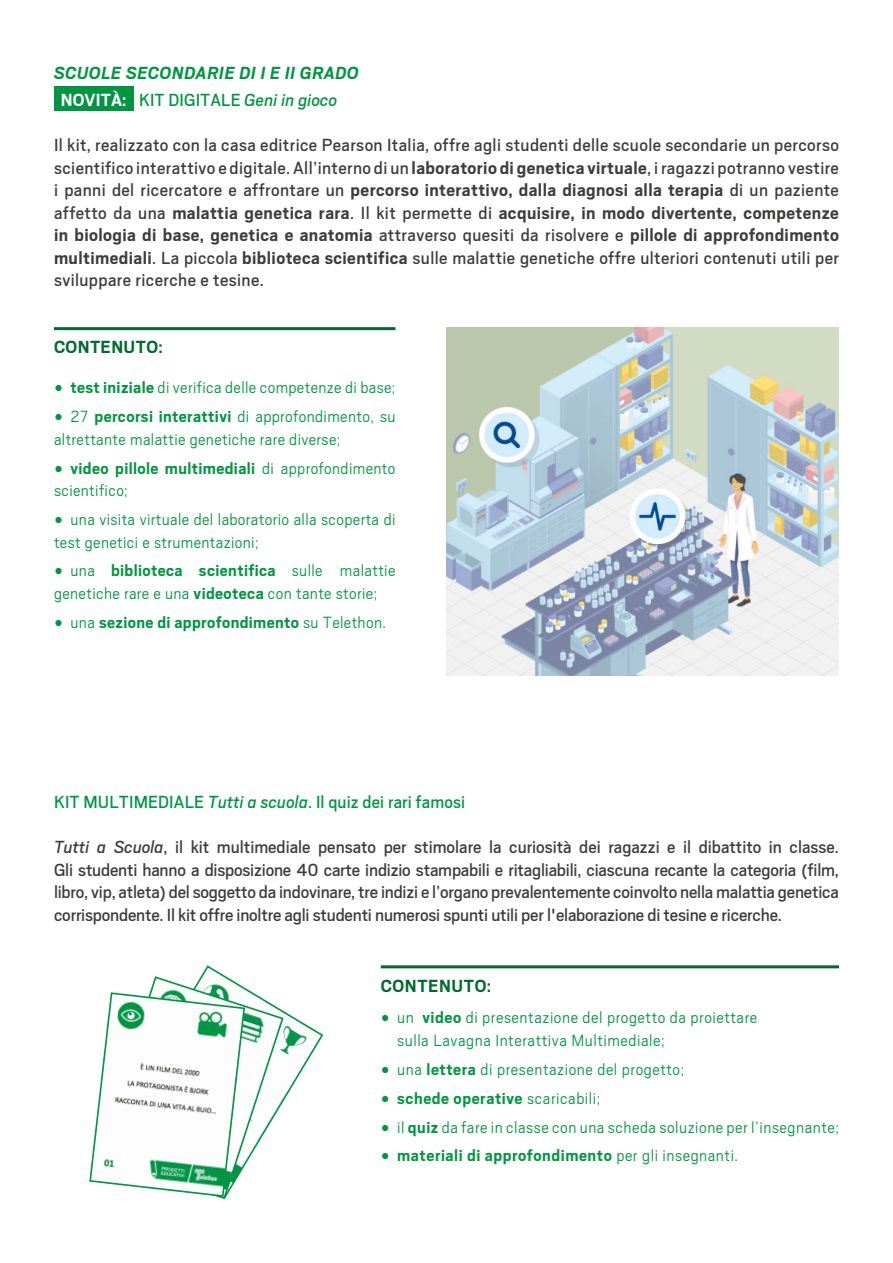
<style>
.page{position:relative;width:893px;height:1263px;background:#fff}
.page>*{position:absolute;margin:0;border:0;box-sizing:border-box;transform-origin:0 0}
.TESTO{font:19.5px/22.5px "Scout";color:#3d3d3c;text-align:justify}
.TESTO-2{font:19.5px "Scout";letter-spacing:.005em;color:#009641}
.CONTENUTO{font:italic 700 19.5px "Scout";letter-spacing:.03em;color:#009641}
.CONTENUTO-2{font:700 19.5px "Scout";letter-spacing:.025em;color:#006b2f}
.TESTO-3{font:700 19.5px "Scout";letter-spacing:.005em;color:#fff}
.CONTENUTO-3{font:300 18px/22.5px "Scout";letter-spacing:.02em;color:#009641}
.CONTENUTO-4{font:700 18px "Scout";letter-spacing:.03em;color:#009641}
.s1{font-style:italic}
.s2{font-weight:700}
.s3{font-family:"Minion Pro";font-weight:700;font-size:22.5px}
.s4{font-family:"Minion Pro";font-size:22.5px}
.s5{font-weight:300}
</style>
<div class="page">
<div style="left:54px;top:87px;width:79px;height:24px;background:#009641"></div>
<hr style="left:54px;top:327px;width:341px;height:3px;background:#006b2f">
<img style="left:446px;top:327px;width:393px;height:349px">
<svg style="left:201px;top:965px;width:123px;height:134px"></svg>
<svg style="left:89px;top:975px;width:196px;height:225px"></svg>
<hr style="left:381px;top:965px;width:458px;height:3px;background:#006b2f">
<p class="CONTENUTO" style="left:54px;top:61px;width:306px">SCUOLE SECONDARIE DI I E II GRADO</p>
<p class="TESTO-2" style="left:139px;top:87px;width:200px">KIT DIGITALE <span class="s1">Geni in gioco</span></p>
<p class="TESTO" style="left:54px;top:133px;width:787px">Il kit, realizzato con la casa editrice Pearson Italia, offre agli studenti delle scuole secondarie un percorso scientifico interattivo e digitale. All’interno di un <span class="s2">laboratorio di genetica virtuale</span>, i ragazzi potranno vestire i panni del ricercatore e affrontare un <span class="s2">percorso interattivo, dalla diagnosi alla terapia</span> di un paziente affetto da una <span class="s2">malattia genetica rara</span>. Il kit permette di <span class="s2">acquisire, in modo divertente, competenze in biologia di base, genetica e anatomia</span> attraverso quesiti da risolvere e <span class="s2">pillole di approfondimento multimediali</span>. La piccola <span class="s2">biblioteca scientifica</span> sulle malattie genetiche offre ulteriori contenuti utili per sviluppare ricerche e tesine.</p>
<p class="TESTO-3" style="left:61px;top:87px;width:67px">NOVITÀ:</p>
<p class="CONTENUTO-2" style="left:54px;top:335px;width:110px">CONTENUTO:</p>
<p class="CONTENUTO-3" style="left:54px;top:376px;width:343px"><span class="s3">•</span> <span class="s2">test iniziale</span> di verifica delle competenze di base;</p>
<p class="CONTENUTO-3" style="left:54px;top:404px;width:343px"><span class="s3">•</span> 27 <span class="s2">percorsi interattivi</span> di approfondimento, su altrettante malattie genetiche rare diverse;</p>
<p class="CONTENUTO-3" style="left:54px;top:456px;width:343px"><span class="s3">•</span> <span class="s2">video pillole multimediali</span> di approfondimento scientifico;</p>
<p class="CONTENUTO-3" style="left:54px;top:507px;width:343px"><span class="s3">•</span> una visita virtuale del laboratorio alla scoperta di test genetici e strumentazioni;</p>
<p class="CONTENUTO-3" style="left:54px;top:559px;width:343px"><span class="s3">•</span> una <span class="s2">biblioteca scientifica</span> sulle malattie genetiche rare e una <span class="s2">videoteca</span> con tante storie;</p>
<p class="CONTENUTO-4" style="left:54px;top:610px;width:333px"><span class="s4">•</span> <span class="s5">una</span> sezione di approfondimento <span class="s5">su Telethon.</span></p>
<p class="TESTO-2" style="left:54px;top:789px;width:413px">KIT MULTIMEDIALE <span class="s1">Tutti a scuola</span>. Il quiz dei rari famosi</p>
<p class="TESTO" style="left:54px;top:835px;width:786px"><span class="s1">Tutti a Scuola</span>, il kit multimediale pensato per stimolare la curiosità dei ragazzi e il dibattito in classe.</p>
<p class="TESTO" style="left:54px;top:857px;width:786px">Gli studenti hanno a disposizione 40 carte indizio stampabili e ritagliabili, ciascuna recante la categoria (film, libro, vip, atleta) del soggetto da indovinare, tre indizi e l’organo prevalentemente coinvolto nella malattia genetica corrispondente. Il kit offre inoltre agli studenti numerosi spunti utili per l'elaborazione di tesine e ricerche.</p>
<p class="CONTENUTO-2" style="left:381px;top:973px;width:112px">CONTENUTO:</p>
<p class="CONTENUTO-3" style="left:381px;top:1006px;width:378px"><span class="s3">•</span> un <span class="s2">video</span> di presentazione del progetto da proiettare</p>
<p class="CONTENUTO-3" style="left:397px;top:1028px;width:269px">sulla Lavagna Interattiva Multimediale;</p>
<p class="CONTENUTO-3" style="left:381px;top:1057px;width:305px"><span class="s3">•</span> una <span class="s2">lettera</span> di presentazione del progetto;</p>
<p class="CONTENUTO-4" style="left:381px;top:1086px;width:221px"><span class="s4">•</span> schede operative <span class="s5">scaricabili;</span></p>
<p class="CONTENUTO-3" style="left:381px;top:1115px;width:460px"><span class="s3">•</span> il <span class="s2">quiz</span> da fare in classe con una scheda soluzione per l’insegnante;</p>
<p class="CONTENUTO-4" style="left:381px;top:1144px;width:359px"><span class="s4">•</span> materiali di approfondimento <span class="s5">per gli insegnanti.</span></p>
</div>
